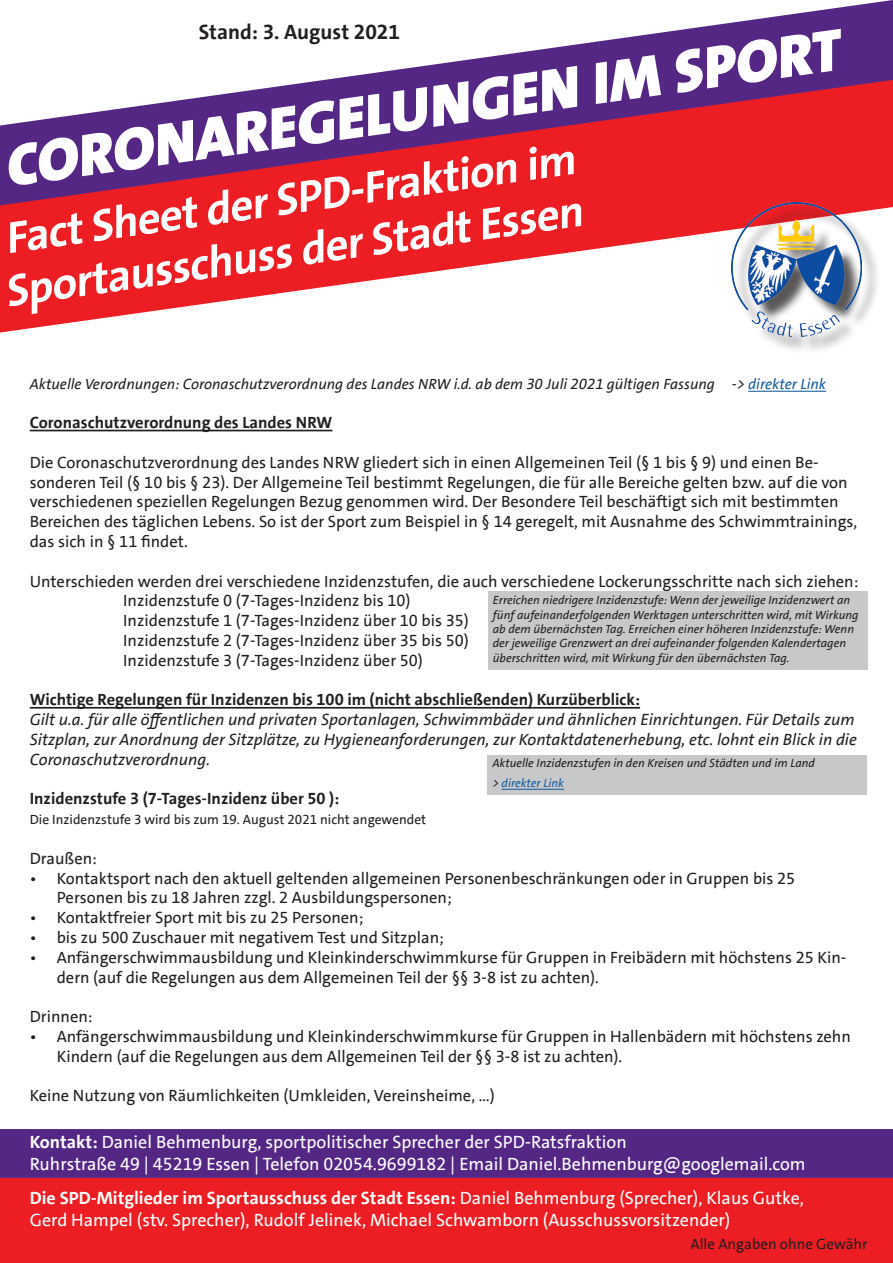
<style>
.page{position:relative;width:893px;height:1263px;background:#fff}
.page>*{position:absolute;margin:0;border:0;box-sizing:border-box;transform-origin:0 0}
.t1{font:900 60px "The Sans";color:#fff}
.t2{font:700 45px "SPD The Sans";color:#fff}
.t3{font:700 21px "SPD The Sans";color:#231f20}
.t4{font:18px/21.6px "SPD The Sans";color:#fff}
.t5{font:16.5px/19.8px "SPD The Sans";color:#231f20}
.t6{font:italic 16.5px/19.8px "SPD The Sans";color:#231f20}
.t7{font:700 16.5px "SPD The Sans";color:#231f20}
.t8{font:italic 15px "SPD The Sans";color:#231f20}
.t9{font:15px "SPD The Sans";color:#231f20}
.t10{font:13.5px "SPD The Sans";color:#231f20}
.t11{font:italic 12px/14.4px "SPD The Sans";color:#231f20}
.t12{font:italic 12px "SPD The Sans";color:#175d9e}
.s1{color:#175d9e}
.s2{color:#231f20}
.s3{font-weight:700}
</style>
<div class="page">
<hr style="left:748px;top:391px;width:78px;height:1px;background:#175d9e">
<hr style="left:30px;top:430px;width:302px;height:1px;background:#231f20">
<hr style="left:30px;top:707px;width:610px;height:2px;background:#231f20">
<div style="left:488px;top:591px;width:379px;height:79px;background:#c7c8ca"></div>
<svg style="left:324px;top:0;width:569px;height:80px"></svg>
<svg style="left:0;top:80px;width:893px;height:252px;fill:#ed1d24"></svg>
<div style="left:734px;top:205px;width:146px;height:150px;background:#231f20;opacity:.75"></div>
<img style="left:731px;top:203px;width:130px;height:134px">
<div style="left:0;top:1129px;width:893px;height:49px;background:#542785"></div>
<div style="left:0;top:1178px;width:893px;height:85px;background:#ed1d24"></div>
<div style="left:488px;top:755px;width:379px;height:40px;background:#c7c8ca"></div>
<hr style="left:502px;top:789px;width:62px;height:1px;background:#175d9e">
<p class="t3" style="left:199px;top:18px;width:203px">Stand: 3. August 2021</p>
<p class="t1" style="left:-3px;top:116px;width:844px;rotate:-8deg">CORONAREGELUNGEN IM SPORT</p>
<p class="t2" style="left:1px;top:210px;width:577px;rotate:-8deg">Fact Sheet der SPD-Fraktion im</p>
<p class="t2" style="left:1px;top:263px;width:584px;rotate:-8deg">Sportausschuss der Stadt Essen</p>
<p class="t8" style="left:30px;top:374px;width:798px">Aktuelle Verordnungen: Coronaschutzverordnung des Landes NRW i.d. ab dem 30 Juli 2021 gültigen Fassung -&gt; <span class="s1">direkter Link</span></p>
<p class="t7" style="left:30px;top:412px;width:304px">Coronaschutzverordnung des Landes NRW</p>
<p class="t5" style="left:30px;top:452px;width:829px">Die Coronaschutzverordnung des Landes NRW gliedert sich in einen Allgemeinen Teil (§ 1 bis § 9) und einen Be&shy;sonderen Teil (§ 10 bis § 23). Der Allgemeine Teil bestimmt Regelungen, die für alle Bereiche gelten bzw. auf die von verschiedenen speziellen Regelungen Bezug genommen wird. Der Besondere Teil beschäftigt sich mit bestimmten Bereichen des täglichen Lebens. So ist der Sport zum Beispiel in § 14 geregelt, mit Ausnahme des Schwimmtrainings, das sich in § 11 findet.</p>
<p class="t5" style="left:30px;top:571px;width:830px">Unterschieden werden drei verschiedene Inzidenzstufen, die auch verschiedene Lockerungsschritte nach sich ziehen:</p>
<p class="t5" style="left:123px;top:591px;width:289px">Inzidenzstufe 0 (7-Tages-Inzidenz bis 10)</p>
<p class="t5" style="left:123px;top:611px;width:347px">Inzidenzstufe 1 (7-Tages-Inzidenz über 10 bis 35)</p>
<p class="t5" style="left:123px;top:631px;width:347px">Inzidenzstufe 2 (7-Tages-Inzidenz über 35 bis 50)</p>
<p class="t5" style="left:123px;top:650px;width:301px">Inzidenzstufe 3 (7-Tages-Inzidenz über 50)</p>
<p class="t7" style="left:30px;top:689px;width:612px">Wichtige Regelungen für Inzidenzen bis 100 im (nicht abschließenden) Kurzüberblick:</p>
<p class="t6" style="left:30px;top:710px;width:829px">Gilt u.a. für alle öffentlichen und privaten Sportanlagen, Schwimmbäder und ähnlichen Einrichtungen. Für Details zum<br>Sitzplan, zur Anordnung der Sitzplätze, zu Hygieneanforderungen, zur Kontaktdatenerhebung, etc. lohnt ein Blick in die<br>Coronaschutzverordnung.</p>
<p class="t7" style="left:30px;top:788px;width:311px">Inzidenzstufe 3 (7-Tages-Inzidenz über 50 ):</p>
<p class="t10" style="left:30px;top:811px;width:398px">Die Inzidenzstufe 3 wird bis zum 19. August 2021 nicht angewendet</p>
<p class="t5" style="left:30px;top:848px;width:69px">Draußen:</p>
<p class="t5" style="left:57px;top:868px;width:740px;text-indent:-27px">• Kontaktsport nach den aktuell geltenden allgemeinen Personenbeschränkungen oder in Gruppen bis 25<br>Personen bis zu 18 Jahren zzgl. 2 Ausbildungspersonen;</p>
<p class="t5" style="left:30px;top:908px;width:335px">• Kontaktfreier Sport mit bis zu 25 Personen;</p>
<p class="t5" style="left:30px;top:928px;width:416px">• bis zu 500 Zuschauer mit negativem Test und Sitzplan;</p>
<p class="t5" style="left:57px;top:947px;width:791px;text-indent:-27px">• Anfängerschwimmausbildung und Kleinkinderschwimmkurse für Gruppen in Freibädern mit höchstens 25 Kin&shy;dern (auf die Regelungen aus dem Allgemeinen Teil der §§ 3-8 ist zu achten).</p>
<p class="t5" style="left:30px;top:1007px;width:64px">Drinnen:</p>
<p class="t5" style="left:57px;top:1027px;width:796px;text-indent:-27px">• Anfängerschwimmausbildung und Kleinkinderschwimmkurse für Gruppen in Hallenbädern mit höchstens zehn<br>Kindern (auf die Regelungen aus dem Allgemeinen Teil der §§ 3-8 ist zu achten).</p>
<p class="t5" style="left:30px;top:1086px;width:466px">Keine Nutzung von Räumlichkeiten (Umkleiden, Vereinsheime, …)</p>
<p class="t11" style="left:493px;top:593px;width:367px">Erreichen niedrigere Inzidenzstufe: Wenn der jeweilige Inzidenzwert an fünf aufeinanderfolgenden Werktagen unterschritten wird, mit Wirkung ab dem übernächsten Tag. Erreichen einer höheren Inzidenzstufe: Wenn der jeweilige Grenzwert an drei aufeinander folgenden Kalendertagen überschritten wird, mit Wirkung für den übernächsten Tag.</p>
<p class="t11" style="left:492px;top:756px;width:324px">Aktuelle Inzidenzstufen in den Kreisen und Städten und im Land</p>
<p class="t12" style="left:492px;top:775px;width:73px"><span class="s2">&gt;</span> direkter Link</p>
<p class="t4" style="left:30px;top:1131px;width:598px"><span class="s3">Kontakt:</span> Daniel Behmenburg, sportpolitischer Sprecher der SPD-Ratsfraktion</p>
<p class="t4" style="left:30px;top:1153px;width:777px">Ruhrstraße 49 | 45219 Essen | Telefon 02054.9699182 | Email Daniel.Behmenburg@googlemail.com</p>
<p class="t4" style="left:30px;top:1187px;width:776px"><span class="s3">Die SPD-Mitglieder im Sportausschuss der Stadt Essen:</span> Daniel Behmenburg (Sprecher), Klaus Gutke,<br>Gerd Hampel (stv. Sprecher), Rudolf Jelinek, Michael Schwamborn (Ausschussvorsitzender)</p>
<p class="t9" style="left:690px;top:1234px;width:178px">Alle Angaben ohne Gewähr</p>
</div>
